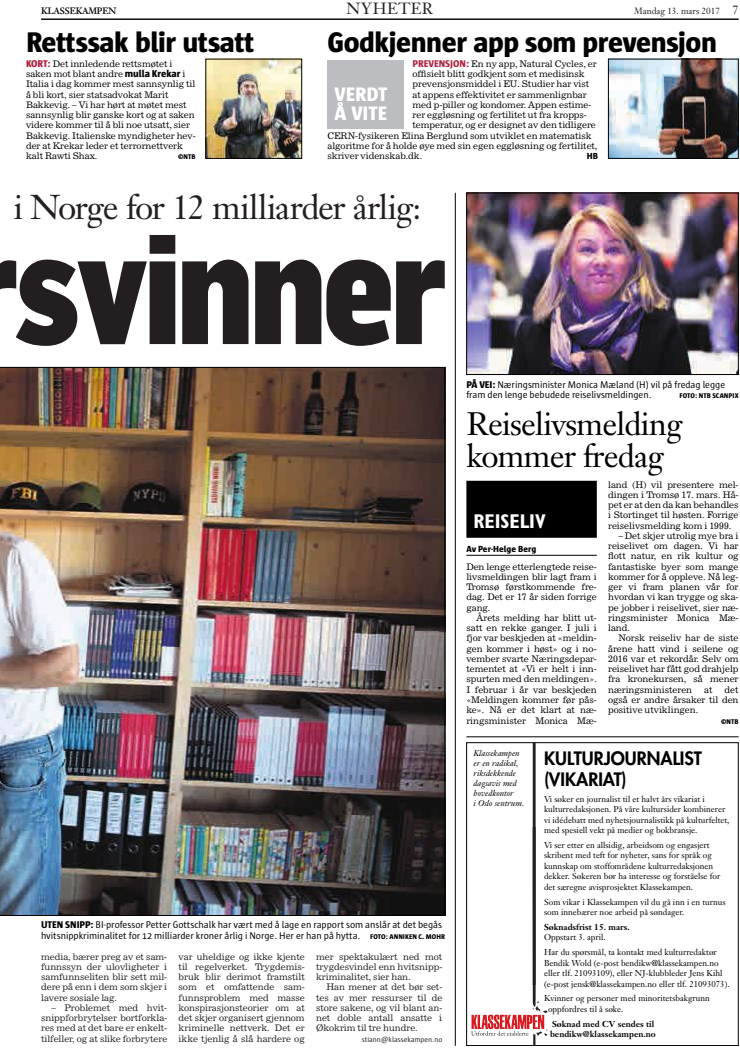
<style>
.page{position:relative;width:740px;height:1049px;background:#fff}
.page>*{position:absolute;margin:0;border:0;box-sizing:border-box;transform-origin:0 0}
.t1{font:153px "Flama Semicondensed Black KK";letter-spacing:-.045em;color:#231f20;scale:.88 1}
.t2{font:34px "Janson Text";letter-spacing:-.04em;color:#231f20}
.t3{font:32px/32px "Janson Text";letter-spacing:-.025em;color:#000}
.t4{font:800 29px "Sun";letter-spacing:-.015em;color:#000}
.t5{font:800 20px/19px "Sun";color:#fff}
.t6{font:700 condensed 20px "Gill Sans";color:#fff}
.t7{font:800 18px/21px "Futura";color:#000}
.t8{font:16px "Janson Text";letter-spacing:.02em;color:#231f20}
.t9{font:10px/10.2px "Sun";letter-spacing:-.005em;color:#000}
.t10{font:9px/10.3px "News 702 BT";letter-spacing:-.005em;color:#000;text-align:justify}
.t11{font:9px/10.3px "News 702 BT";letter-spacing:-.005em;color:#231f20;text-align:justify}
.t12{font:9px "Janson Text";letter-spacing:-.005em;color:#231f20}
.t13{font:800 9px "Sun";letter-spacing:.005em;color:#000}
.t14{font:8.5px/10.5px "Janson Text";color:#000}
.t15{font:italic 8.5px/10px "Janson Text";color:#000}
.t16{font:700 8.5px/10.5px "Janson Text";color:#000}
.t17{font:7.5px "Sun";color:#231f20}
.t18{font:800 7px "Sun Nordland";letter-spacing:.01em;color:#000}
.s1{font-size:12px}
.s2{font-family:"Sun";font-weight:800;font-size:10px;color:#af1b3e}
.s3{font-family:"Sun";font-weight:800;font-size:10.2px}
.s4{font-family:"Sun";font-weight:800;font-size:10px;color:#b02743}
.s5{font-weight:800}
.s6{font-family:"Sun Nordland";font-weight:800;font-size:7px}
</style>
<div class="page">
<hr style="left:41px;top:19px;width:697px;height:1px;background:#000">
<div style="left:466px;top:481px;width:131px;height:57px;background:#000"></div>
<hr style="left:466px;top:555px;width:131px;height:1px;background:#000">
<img style="left:468px;top:195px;width:268px;height:178px">
<div style="left:466px;top:193px;width:272px;height:182px;border:1px solid #000"></div>
<div style="left:466px;top:742px;width:272px;height:304px;border:1px solid #000"></div>
<svg style="left:471px;top:742px;width:76px;height:304px"></svg>
<div style="left:474px;top:749px;width:50px;height:65px;background:#fff"></div>
<img style="left:610px;top:61px;width:126px;height:96px">
<div style="left:608px;top:59px;width:130px;height:100px;border:1px solid #000"></div>
<div style="left:327px;top:60px;width:77px;height:68px;background:#bcbdc0"></div>
<img style="left:208px;top:61px;width:92px;height:96px">
<div style="left:206px;top:59px;width:96px;height:100px;border:1px solid #000"></div>
<hr style="left:455px;top:193px;width:1px;height:853px;background:#000">
<hr style="left:466px;top:736px;width:272px;height:1px;background:#000">
<img style="left:0;top:367px;width:445px;height:549px">
<p class="t12" style="left:41px;top:5px;width:77px">KLASSEKAMPEN</p>
<h3 class="t8" style="left:346px;top:-2px;width:88px">NYHETER</h3>
<p class="t12" style="left:634px;top:5px;width:106px">Mandag 13. mars 2017 <span class="s1">7</span></p>
<h3 class="t4" style="left:26px;top:25px;width:230px">Rettssak blir utsatt</h3>
<p class="t10" style="left:26px;top:58px;width:171px;text-align:left"><span class="s2">KORT:</span> Det innledende rettsmøtet i saken mot blant andre <span class="s3">mulla Krekar</span> i Italia i dag kommer mest sannsynlig til å bli kort, sier statsadvokat Marit Bakkevig. – Vi har hørt at møtet mest sannsynlig blir ganske kort og at saken videre kommer til å bli noe utsatt, sier Bakkevig. Italienske myndigheter hev&shy;der at Krekar leder et terrornettverk kalt Rawti Shax.</p>
<p class="t18" style="left:178px;top:153px;width:19px">©NTB</p>
<h3 class="t4" style="left:327px;top:25px;width:391px">Godkjenner app som prevensjon</h3>
<h3 class="t5" style="left:334px;top:85px;width:55px">VERDT<br>Å VITE</h3>
<p class="t10" style="left:412px;top:58px;width:186px"><span class="s4">PREVENSJON:</span> En ny app, Natural Cycles, er</p>
<p class="t10" style="left:412px;top:69px;width:174px">offisielt blitt godkjent som et medisinsk</p>
<p class="t10" style="left:412px;top:79px;width:178px">prevensjonsmiddel i EU. Studier har vist</p>
<p class="t10" style="left:412px;top:89px;width:176px">at appens effektivitet er sammenlignbar</p>
<p class="t10" style="left:412px;top:99px;width:180px">med p-piller og kondomer. Appen estime-</p>
<p class="t10" style="left:412px;top:110px;width:176px">rer eggløsning og fertilitet ut fra kropps-</p>
<p class="t10" style="left:412px;top:120px;width:185px">temperatur, og er designet av den tidligere</p>
<p class="t10" style="left:327px;top:130px;width:266px">CERN-fysikeren Elina Berglund som utviklet en matematisk</p>
<p class="t10" style="left:327px;top:140px;width:271px">algoritme for å holde øye med sin egen eggløsning og fertilitet,</p>
<p class="t10" style="left:327px;top:151px;width:96px">skriver videnskab.dk.</p>
<p class="t13" style="left:587px;top:151px;width:13px">HB</p>
<h2 class="t2" style="left:14px;top:186px;width:409px">i Norge for 12 milliarder årlig:</h2>
<h1 class="t1" style="left:13px;top:188px;width:495px">svinner</h1>
<p class="t9" style="left:41px;top:920px;width:405px"><span class="s5">UTEN SNIPP:</span> BI-professor Petter Gottschalk har vært med å lage en rapport som anslår at det begås hvitsnippkriminalitet for 12 milliarder kroner årlig i Norge. Her er han på hytta. <span class="s6">FOTO: ANNIKEN C. MOHR</span></p>
<p class="t11" style="left:41px;top:951px;width:128px">media, bærer preg av et sam&shy;funnssyn der ulovligheter i samfunnseliten blir sett mil&shy;dere på enn i dem som skjer i lavere sosiale lag.</p>
<p class="t11" style="left:41px;top:1002px;width:128px;text-indent:10px">– Problemet med hvit&shy;snippforbrytelser bortforkla&shy;res med at det bare er enkelt&shy;tilfeller, og at slike forbrytere</p>
<p class="t11" style="left:179px;top:951px;width:128px">var uheldige og ikke kjente til regelverket. Trygdemis&shy;bruk blir derimot framstilt som et omfattende sam&shy;funnsproblem med masse konspirasjonsteorier om at det skjer organisert gjennom kriminelle nettverk. Det er ikke tjenlig å slå hardere og</p>
<p class="t11" style="left:316px;top:951px;width:128px">mer spektakulært ned mot trygdesvindel enn hvitsnipp&shy;kriminalitet, sier han.</p>
<p class="t11" style="left:316px;top:982px;width:128px;text-indent:10px">Han mener at det bør set&shy;tes av mer ressurser til de store sakene, og vil blant an&shy;net doble antall ansatte i Økokrim til tre hundre.</p>
<p class="t17" style="left:362px;top:1035px;width:82px">stiann@klassekampen.no</p>
<p class="t9" style="left:466px;top:379px;width:260px"><span class="s5">PÅ VEI:</span> Næringsminister Monica Mæland (H) vil på fredag legge fram den lenge bebudede reiselivsmeldingen.</p>
<p class="t18" style="left:679px;top:391px;width:60px">FOTO: NTB SCANPIX</p>
<h3 class="t3" style="left:466px;top:408px;width:218px">Reiselivsmelding kommer fredag</h3>
<h3 class="t6" style="left:473px;top:509px;width:74px">REISELIV</h3>
<p class="t13" style="left:466px;top:544px;width:72px">Av Per-Helge Berg</p>
<p class="t10" style="left:466px;top:561px;width:132px">Den lenge etterlengtede reise&shy;livsmeldingen blir lagt fram i Tromsø førstkommende fre&shy;dag. Det er 17 år siden forrige gang.</p>
<p class="t10" style="left:466px;top:612px;width:132px;text-indent:10px">Årets melding har blitt ut&shy;satt en rekke ganger. I juli i fjor var beskjeden at «meldin&shy;gen kommer i høst» og i no&shy;vember svarte Næringsdepar&shy;tementet at «Vi er helt i inn&shy;spurten med den meldingen».<br>I februar i år var beskjeden «Meldingen kommer før pås&shy;ke». Nå er det klart at næ&shy;ringsminister Monica Mæ-</p>
<p class="t10" style="left:608px;top:479px;width:132px">land (H) vil presentere mel&shy;dingen i Tromsø 17. mars. Hå&shy;pet er at den da kan behandles i Stortinget til høsten. Forrige reiselivsmelding kom i 1999.</p>
<p class="t10" style="left:608px;top:530px;width:132px;text-indent:10px">– Det skjer utrolig mye bra i reiselivet om dagen. Vi har flott natur, en rik kultur og fantastiske byer som mange kommer for å oppleve. Nå leg&shy;ger vi fram planen vår for hvordan vi kan trygge og ska&shy;pe jobber i reiselivet, sier næ&shy;ringsminister Monica Mæ&shy;land.</p>
<p class="t10" style="left:608px;top:633px;width:132px;text-indent:10px">Norsk reiseliv har de siste årene hatt vind i seilene og 2016 var et rekordår. Selv om reiselivet har fått god drahjelp fra kronekursen, så mener næringsministeren</p>
<p class="t10" style="left:608px;top:684px;width:132px;text-indent:116px">det også er andre årsaker til den positive utviklingen.</p>
<p class="t18" style="left:721px;top:717px;width:19px">©NTB</p>
<p class="t10" style="left:704px;top:684px;width:10px">at</p>
<p class="t15" style="left:474px;top:748px;width:52px">Klassekampen er en radikal, riksdekkende dagsavis med hovedkontor<br>i Oslo sentrum.</p>
<h3 class="t7" style="left:544px;top:748px;width:160px">KULTURJOURNALIST (VIKARIAT)</h3>
<p class="t14" style="left:544px;top:793px;width:187px">Vi søker en journalist til et halvt års vikariat i kulturredaksjonen. På våre kultursider kombinerer vi idédebatt med nyhetsjournalistikk på kulturfeltet, med spesiell vekt på medier og bokbransje.</p>
<p class="t14" style="left:544px;top:839px;width:178px">Vi ser etter en allsidig, arbeidsom og engasjert skribent med teft for nyheter, sans for språk og kunnskap om stoffområdene kulturredaksjonen dekker. Søkeren bør ha interesse og forståelse for det særegne avisprosjektet Klassekampen.</p>
<p class="t14" style="left:544px;top:896px;width:183px">Som vikar i Klassekampen vil du gå inn i en turnus som innebærer noe arbeid på søndager.</p>
<p class="t16" style="left:544px;top:921px;width:87px">Søknadsfrist 15. mars.</p>
<p class="t14" style="left:544px;top:930px;width:174px;line-height:14.7px">Oppstart 3. april.<br>Har du spørsmål, ta kontakt med kulturredaktør</p>
<p class="t14" style="left:544px;top:957px;width:187px">Bendik Wold (e-post bendikw@klassekampen.no eller tlf. 21093109), eller NJ-klubbleder Jens Kihl (e-post jensk@klassekampen.no eller tlf. 21093073).</p>
<p class="t14" style="left:548px;top:993px;width:163px;text-indent:-4px">Kvinner og personer med minoritetsbakgrunn oppfordres til å søke.</p>
<p class="t16" style="left:550px;top:1018px;width:107px">Søknad med CV sendes til bendikw@klassekampen.no</p>
</div>
